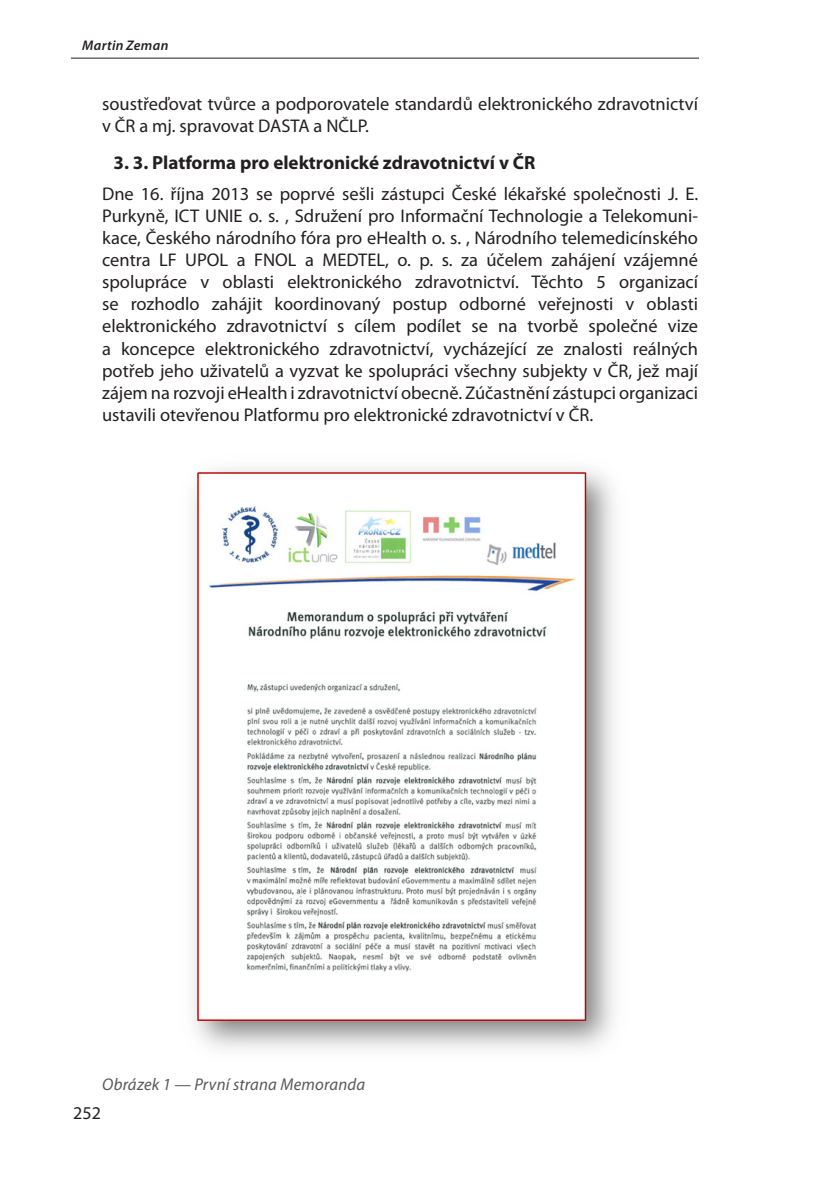
<style>
.page{position:relative;width:840px;height:1191px;background:#fff}
.page>*{position:absolute;margin:0;border:0;box-sizing:border-box;transform-origin:0 0}
.podnadpisy{font:700 19px "Myriad Pro";color:#231f20}
.prvni_odstavec{font:18.4px/22px "Myriad Pro";color:#231f20}
.t1{font:18px "Myriad Pro";color:#231f20}
.t2{font:italic 17px "Myriad Pro";letter-spacing:.015em;color:#57585a}
.t3{font:italic 600 14px "Myriad Pro";letter-spacing:.025em;color:#231f20}
</style>
<div class="page">
<hr style="left:71px;top:58px;width:627px;height:1px;background:#231f20">
<img style="left:194px;top:468px;width:421px;height:582px">
<p class="t3" style="left:82px;top:36px;width:88px">Martin Zeman</p>
<p class="prvni_odstavec" style="left:102px;top:93px;width:597px">soustřeďovat tvůrce a podporovatele standardů elektronického zdravotnictví v ČR a mj. spravovat DASTA a NČLP.</p>
<p class="podnadpisy" style="left:113px;top:150px;width:423px">3. 3. Platforma pro elektronické zdravotnictví v ČR</p>
<p class="prvni_odstavec" style="left:102px;top:182px;width:597px;text-align:justify">Dne 16. října 2013 se poprvé sešli zástupci České lékařské společnosti J. E.<br>Purkyně, ICT UNIE o. s. , Sdružení pro Informační Technologie a Telekomuni&shy;kace, Českého národního fóra pro eHealth o. s. , Národního telemedicínského centra LF UPOL a FNOL a MEDTEL, o. p. s. za účelem zahájení vzájemné spolupráce v oblasti elektronického zdravotnictví. Těchto 5 organizací se rozhodlo zahájit koordinovaný postup odborné veřejnosti v oblasti elektronického zdravotnictví s cílem podílet se na tvorbě společné vize a koncepce elektronického zdravotnictví, vycházející ze znalosti reálných potřeb jeho uživatelů a vyzvat ke spolupráci všechny subjekty v ČR, jež mají zájem na rozvoji eHealth i zdravotnictví obecně. Zúčastnění zástupci organizaci ustavili otevřenou Platformu pro elektronické zdravotnictví v ČR.</p>
<p class="t2" style="left:102px;top:1073px;width:264px">Obrázek 1 — První strana Memoranda</p>
<p class="t1" style="left:73px;top:1102px;width:29px">252</p>
</div>
